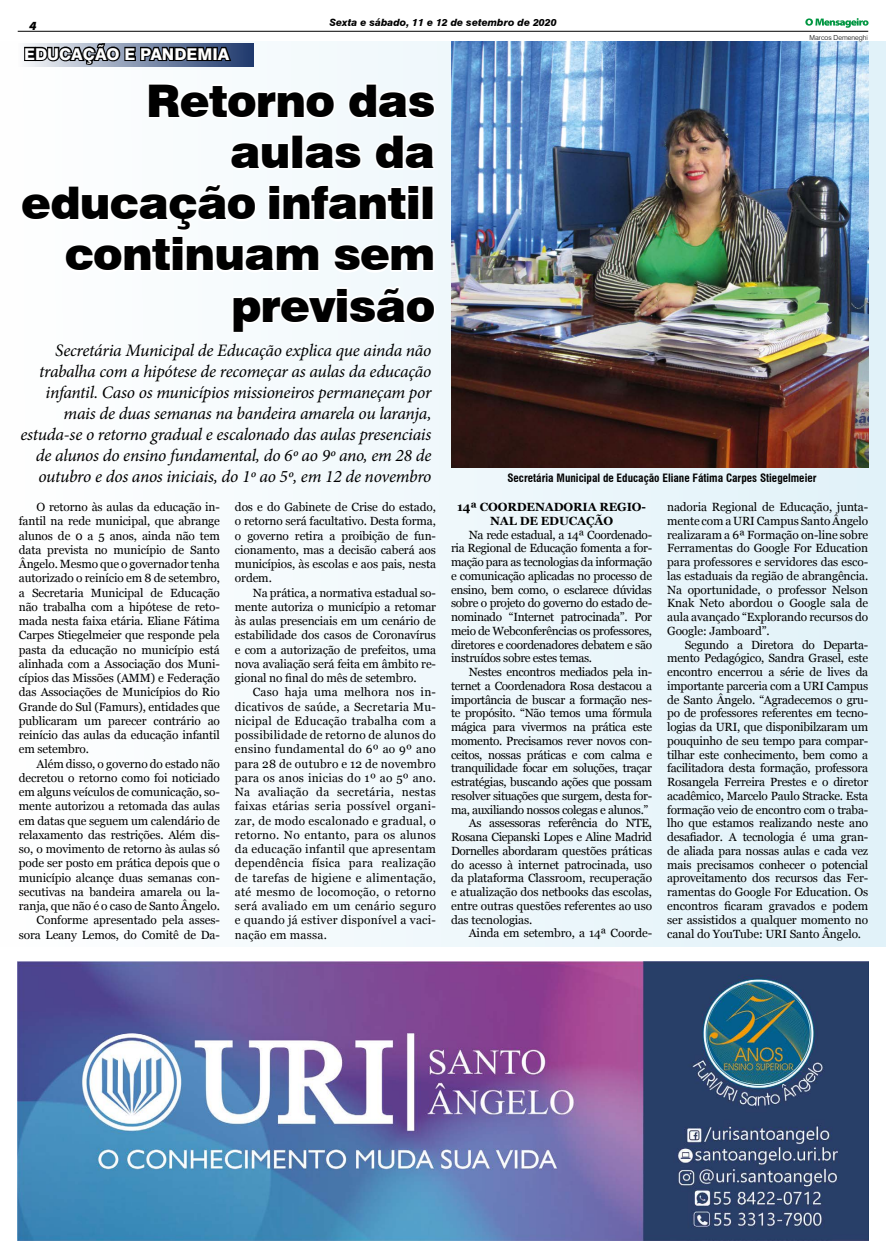
<style>
.page{position:relative;width:886px;height:1258px;background:#fff}
.page>*{position:absolute;margin:0;border:0;box-sizing:border-box;transform-origin:0 0}
.t1{font:900 45px/51.2px "Swiss 721 BT";letter-spacing:-.02em;color:#000;text-align:right}
.t2{font:italic 17.5px/21px "Minion Pro";letter-spacing:-.015em;color:#000;text-align:right}
.t3{font:800 16.25px "Swiss 721 BT";color:#fff}
.t4{font:italic 900 semi-expanded 12.5px "Myriad Pro";color:#000}
.t5{font:11.88px/14.2px "Georgia";letter-spacing:-.01em;color:#000;text-align:justify}
.t6{font:11.88px "Georgia";letter-spacing:-.03em;color:#000}
.t7{font:700 11.88px/13.8px "Georgia";letter-spacing:-.01em;color:#000;text-align:center}
.t8{font:700 condensed 11.25px "Swiss 721 BT";color:#000}
.t9{font:italic 800 10px "Swiss 721 BT";color:#000}
.t10{font:300 6.88px "Swiss 721 BT";color:#000}
</style>
<div class="page">
<hr style="left:18px;top:31px;width:850px;height:1px;background:#000">
<svg style="left:805px;top:18px;width:63px;height:10px"></svg>
<img style="left:18px;top:961px;width:850px;height:279px">
<div style="left:0;top:41px;width:886px;height:906px;background:linear-gradient(to right,#fff,#e0f0f7)"></div>
<svg style="left:146px;top:81px;width:191px;height:40px"></svg>
<svg style="left:346px;top:81px;width:91px;height:40px"></svg>
<svg style="left:228px;top:140px;width:63px;height:32px"></svg>
<div style="left:291px;top:134px;width:13px;height:35px;border:3px solid #fff"></div>
<svg style="left:302px;top:140px;width:61px;height:32px"></svg>
<svg style="left:373px;top:132px;width:63px;height:40px"></svg>
<svg style="left:20px;top:182px;width:416px;height:93px"></svg>
<svg style="left:231px;top:284px;width:206px;height:50px"></svg>
<img style="left:452px;top:41px;width:416px;height:426px">
<svg style="left:18px;top:43px;width:236px;height:24px"></svg>
<svg style="left:23px;top:30px;width:210px;height:39px"></svg>
<p class="t4" style="left:29px;top:18px;width:9px">4</p>
<h3 class="t3" style="left:24px;top:44px;width:207px">EDUCAÇÃO E PANDEMIA</h3>
<p class="t9" style="left:329px;top:16px;width:229px">Sexta e sábado, 11 e 12 de setembro de 2020</p>
<h1 class="t1" style="left:21px;top:75px;width:415px">Retorno das aulas da educação infantil continuam sem previsão</h1>
<p class="t10" style="left:809px;top:34px;width:60px">Marcos Demeneghi</p>
<p class="t2" style="left:21px;top:339px;width:412px">Secretária Municipal de Educação explica que ainda não trabalha com a hipótese de recomeçar as aulas da educação infantil. Caso os municípios missioneiros permaneçam por mais de duas semanas na bandeira amarela ou laranja, estuda-se o retorno gradual e escalonado das aulas presenciais de alunos do ensino fundamental, do 6º ao 9º ano, em 28 de outubro e dos anos iniciais, do 1º ao 5º, em 12 de novembro</p>
<p class="t5" style="left:19px;top:500px;width:203px;text-indent:18px">O retorno às aulas da educação in&shy;fantil na rede municipal, que abrange alunos de 0 a 5 anos, ainda não tem data prevista no município de Santo Ângelo. Mesmo que o governador tenha autorizado o reinício em 8 de setembro, a Secretaria Municipal de Educação não trabalha com a hipótese de reto&shy;mada nesta faixa etária. Eliane Fátima Carpes Stiegelmeier que responde pela pasta da educação no município está alinhada com a Associação dos Muni&shy;cípios das Missões (AMM) e Federação das Associações de Municípios do Rio Grande do Sul (Famurs), entidades que publicaram um parecer contrário ao reinício das aulas da educação infantil em setembro.</p>
<p class="t5" style="left:19px;top:757px;width:203px;text-align:right">Além disso, o governo do estado não decretou o retorno como foi noticiado em alguns veículos de comunicação, so&shy;mente autorizou a retomada das aulas em datas que seguem um calendário de relaxamento das restrições. Além dis&shy;so, o movimento de retorno às aulas só pode ser posto em prática depois que o município alcançe duas semanas con&shy;secutivas na bandeira amarela ou la&shy;ranja, que não é o caso de Santo Ângelo.<br>Conforme apresentado pela asses&shy;sora Leany Lemos, do Comitê de Da-</p>
<p class="t5" style="left:235px;top:500px;width:203px">dos e do Gabinete de Crise do estado, o retorno será facultativo. Desta forma, o governo retira a proibição de fun&shy;cionamento, mas a decisão caberá aos municípios, às escolas e aos pais, nesta ordem.</p>
<p class="t5" style="left:235px;top:586px;width:203px;text-indent:18px">Na prática, a normativa estadual so&shy;mente autoriza o município a retomar às aulas presenciais em um cenário de estabilidade dos casos de Coronavírus e com a autorização de prefeitos, uma nova avaliação será feita em âmbito re&shy;gional no final do mês de setembro.</p>
<p class="t5" style="left:235px;top:685px;width:203px;text-indent:18px">Caso haja uma melhora nos in&shy;dicativos de saúde, a Secretaria Mu&shy;nicipal de Educação trabalha com a possibilidade de retorno de alunos do ensino fundamental do 6º ao 9º ano para 28 de outubro e 12 de novembro para os anos inicias do 1º ao 5º ano.<br>Na avaliação da secretária, nestas faixas etárias seria possível organi&shy;zar, de modo escalonado e gradual, o retorno. No entanto, para os alunos da educação infantil que apresentam dependência física para realização de tarefas de higiene e alimentação, até mesmo de locomoção, o retorno será avaliado em um cenário seguro e quando já estiver disponível a vaci&shy;nação em massa.</p>
<p class="t8" style="left:507px;top:471px;width:311px">Secretária Municipal de Educação Eliane Fátima Carpes Stiegelmeier</p>
<p class="t7" style="left:457px;top:500px;width:190px">14ª COORDENADORIA REGIO-<br>NAL DE EDUCAÇÃO</p>
<p class="t5" style="left:451px;top:528px;width:203px;line-height:13.8px;text-indent:18px">Na rede estadual, a 14ª Coordenado&shy;ria Regional de Educação fomenta a for&shy;mação para as tecnologias da informação e comunicação aplicadas no processo de ensino, bem como, o esclarece dúvidas sobre o projeto do governo do estado de&shy;nominado “Internet patrocinada”. Por meio de Webconferências os professores, diretores e coordenadores debatem e são instruídos sobre estes temas.</p>
<p class="t6" style="left:469px;top:665px;width:185px">Nestes encontros mediados pela in-</p>
<p class="t6" style="left:451px;top:679px;width:203px">ternet a Coordenadora Rosa destacou a</p>
<p class="t6" style="left:451px;top:692px;width:203px">importância de buscar a formação nes-</p>
<p class="t6" style="left:451px;top:706px;width:203px">te propósito. “Não temos uma fórmula</p>
<p class="t6" style="left:451px;top:720px;width:203px">mágica para vivermos na prática este</p>
<p class="t6" style="left:451px;top:734px;width:203px">momento. Precisamos rever novos con-</p>
<p class="t6" style="left:451px;top:747px;width:203px">ceitos, nossas práticas e com calma e</p>
<p class="t6" style="left:451px;top:761px;width:203px">tranquilidade focar em soluções, traçar</p>
<p class="t6" style="left:451px;top:775px;width:203px">estratégias, buscando ações que possam</p>
<p class="t6" style="left:451px;top:789px;width:203px">resolver situações que surgem, desta for-</p>
<p class="t6" style="left:451px;top:802px;width:199px">ma, auxiliando nossos colegas e alunos.”</p>
<p class="t6" style="left:469px;top:816px;width:185px">As assessoras referência do NTE,</p>
<p class="t6" style="left:451px;top:830px;width:203px">Rosana Ciepanski Lopes e Aline Madrid</p>
<p class="t5" style="left:451px;top:844px;width:203px">Dornelles abordaram questões práticas</p>
<p class="t5" style="left:451px;top:858px;width:203px">do acesso à internet patrocinada, uso</p>
<p class="t5" style="left:451px;top:871px;width:203px">da plataforma Classroom, recuperação</p>
<p class="t5" style="left:451px;top:885px;width:203px">e atualização dos netbooks das escolas,</p>
<p class="t5" style="left:451px;top:899px;width:203px">entre outras questões referentes ao uso</p>
<p class="t5" style="left:451px;top:913px;width:83px">das tecnologias.</p>
<p class="t5" style="left:469px;top:926px;width:185px">Ainda em setembro, a 14ª Coorde-</p>
<p class="t5" style="left:667px;top:500px;width:203px;line-height:13.8px">nadoria Regional de Educação, junta&shy;mente com a URI Campus Santo Ângelo realizaram a 6ª Formação on-line sobre Ferramentas do Google For Education para professores e servidores das esco&shy;las estaduais da região de abrangência.<br>Na oportunidade, o professor Nelson Knak Neto abordou o Google sala de aula avançado “Explorando recursos do Google: Jamboard”.</p>
<p class="t5" style="left:667px;top:638px;width:203px;line-height:13.8px;text-indent:18px">Segundo a Diretora do Departa&shy;mento Pedagógico, Sandra Grasel, este encontro encerrou a série de lives da importante parceria com a URI Campus de Santo Ângelo. “Agradecemos o gru&shy;po de professores referentes em tecno&shy;logias da URI, que disponibilzaram um pouquinho de seu tempo para compar&shy;tilhar este conhecimento, bem como a facilitadora desta formação, professora Rosangela Ferreira Prestes e o diretor acadêmico, Marcelo Paulo Stracke. Esta formação veio de encontro com o traba&shy;lho que estamos realizando neste ano desafiador. A tecnologia é uma gran&shy;de aliada para nossas aulas e cada vez mais precisamos conhecer o potencial aproveitamento dos recursos das Fer&shy;ramentas do Google For Education. Os encontros ficaram gravados e podem ser assistidos a qualquer momento no canal do YouTube: URI Santo Ângelo.</p>
</div>
